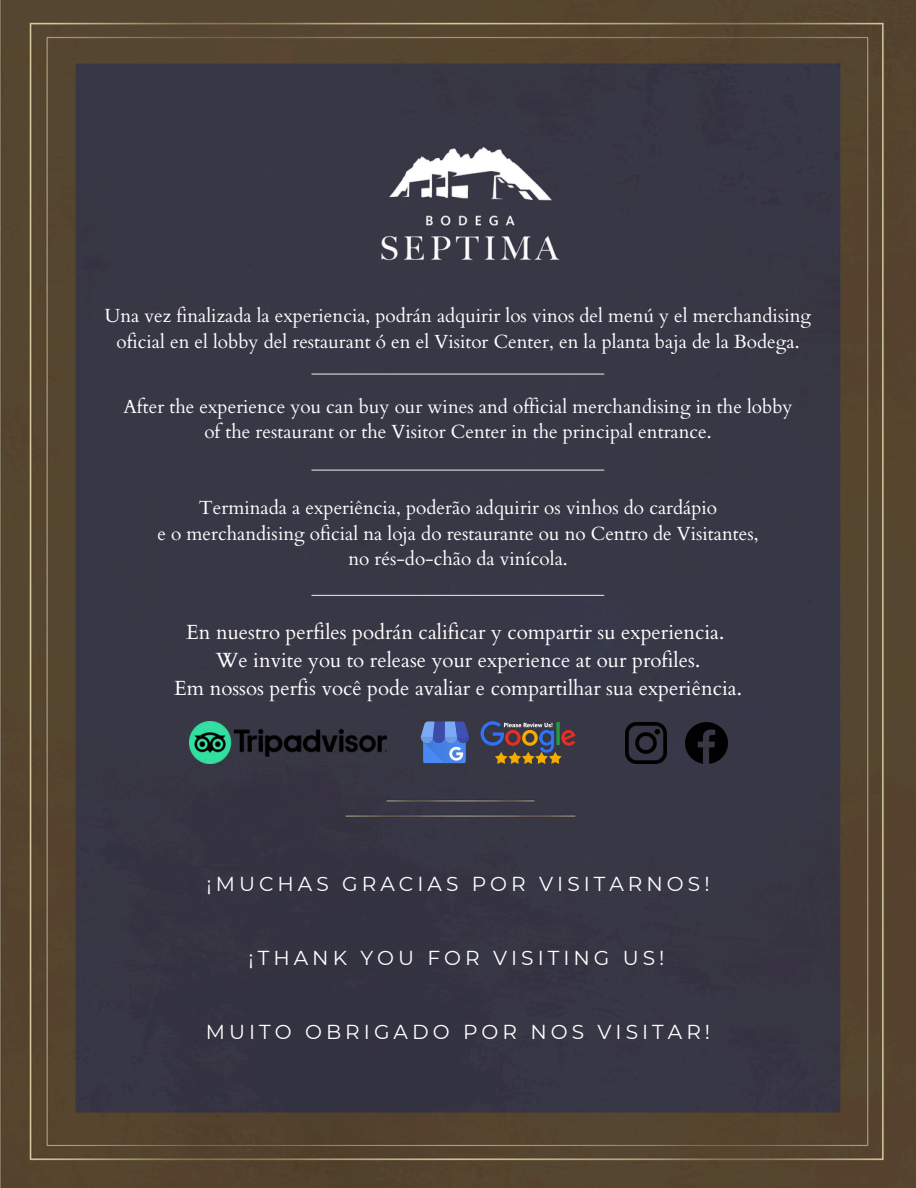
<style>
.page{position:relative;width:916px;height:1188px;background:#fff}
.page>*{position:absolute;margin:0;border:0;box-sizing:border-box;transform-origin:0 0}
.t1{font:20.55px "Cardo";color:#fff}
.t2{font:20.1px "Montserrat";letter-spacing:.2em;color:#fff}
.t3{font:19.05px/25.8px "Cardo";color:#fff;text-align:center}
</style>
<div class="page">
<img style="left:0;top:0;width:916px;height:1188px">
<img style="left:189px;top:721px;width:197px;height:42px">
<img style="left:625px;top:722px;width:42px;height:42px">
<img style="left:685px;top:722px;width:42px;height:42px">
<svg style="left:421px;top:721px;width:48px;height:42px;background:#567dcd"></svg>
<img style="left:478px;top:721px;width:101px;height:42px">
<hr style="left:312px;top:374px;width:292px;height:1px;background:#d9d9d9">
<hr style="left:312px;top:470px;width:292px;height:1px;background:#d9d9d9">
<hr style="left:312px;top:595px;width:292px;height:1px;background:#d9d9d9">
<p class="t3" style="left:105px;top:303px;width:707px">Una vez finalizada la experiencia, podrán adquirir los vinos del menú y el merchandising oficial en el lobby del restaurant ó en el Visitor Center, en la planta baja de la Bodega.</p>
<p class="t3" style="left:123px;top:394px;width:670px">After the experience you can buy our wines and official merchandising in the lobby of the restaurant or the Visitor Center in the principal entrance.</p>
<p class="t3" style="left:199px;top:495px;width:520px">Terminada a experiência, poderão adquirir os vinhos do cardápio</p>
<h1 class="t3" style="left:157px;top:521px;width:603px">e o merchandising oficial na loja do restaurante ou no Centro de Visitantes,</h1>
<h1 class="t3" style="left:348px;top:547px;width:221px">no rés-do-chão da vinícola.</h1>
<p class="t1" style="left:186px;top:618px;width:539px">En nuestro perfiles podrán calificar y compartir su experiencia.</p>
<p class="t1" style="left:216px;top:646px;width:486px">We invite you to release your experience at our profiles.</p>
<p class="t1" style="left:174px;top:674px;width:569px">Em nossos perfis você pode avaliar e compartilhar sua experiência.</p>
<p class="t2" style="left:206px;top:872px;width:504px">¡MUCHAS GRACIAS POR VISITARNOS!</p>
<p class="t2" style="left:248px;top:946px;width:417px">¡THANK YOU FOR VISITING US!</p>
<p class="t2" style="left:206px;top:1019px;width:506px">MUITO OBRIGADO POR NOS VISITAR!</p>
</div>
